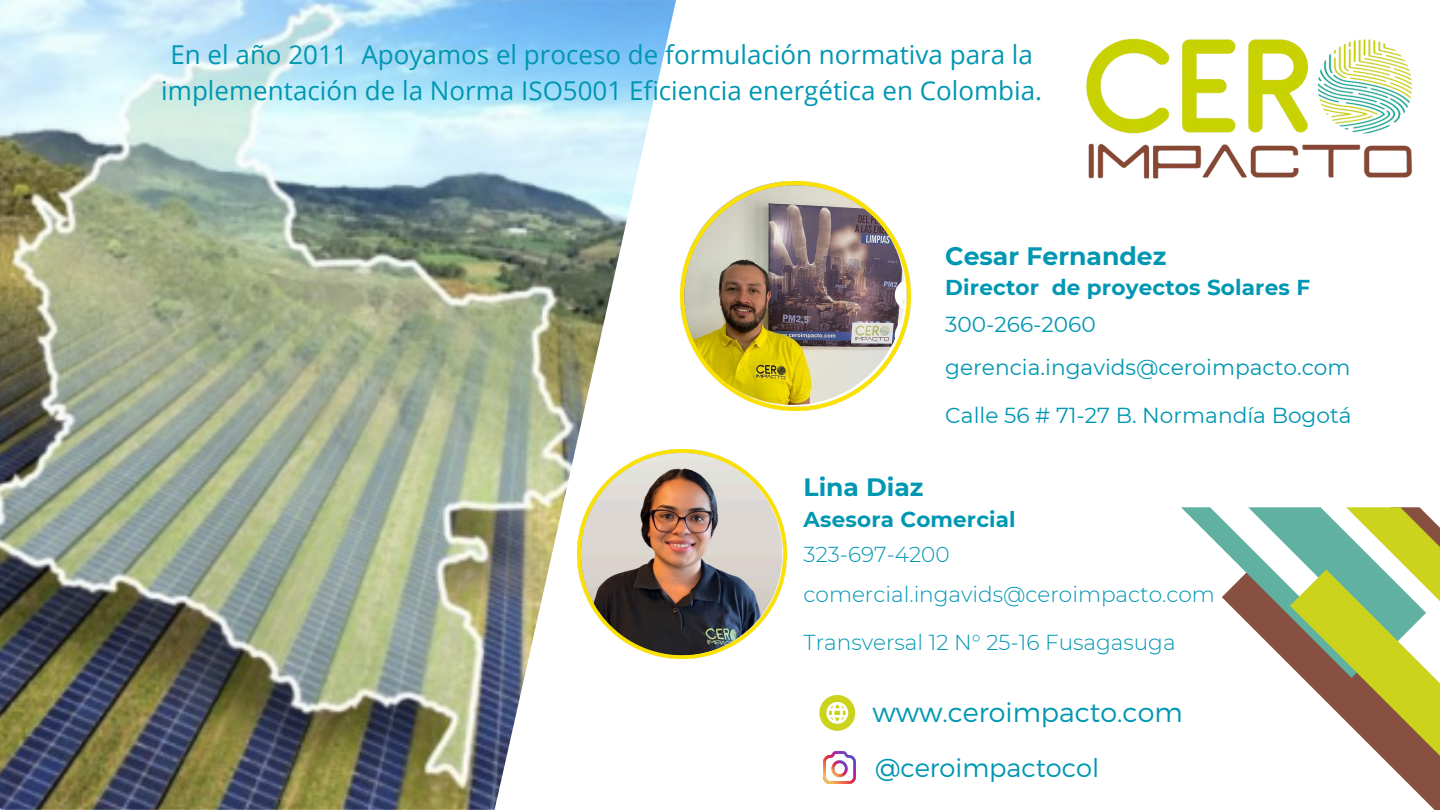
<style>
.page{position:relative;width:1440px;height:810px;background:#fff}
.page>*{position:absolute;margin:0;border:0;box-sizing:border-box;transform-origin:0 0}
.t1{font:300 27px "Montserrat";color:#0097b2}
.t2{font:26px/36px "Open Sans";color:#0097b2;text-align:center}
.t3{font:300 25.7px "Montserrat";color:#0097b2}
.t4{font:700 25.2px "Montserrat";color:#0097b2}
.t5{font:700 25.1px "Montserrat";color:#0097b2}
.t6{font:21.7px/42.8px "Montserrat";color:#0097b2}
.t7{font:300 21.6px/40.5px "Montserrat";color:#0097b2}
.t8{font:700 21.5px "Montserrat";letter-spacing:.01em;color:#0097b2}
</style>
<div class="page">
<img style="left:0;top:0;width:676px;height:810px">
<svg style="left:910px;top:281px;width:1px;height:30px"></svg>
<img style="left:1086px;top:38px;width:326px;height:141px">
<svg style="left:1400px;top:776px;width:40px;height:34px"></svg>
<svg style="left:1181px;top:507px;width:259px;height:269px"></svg>
<img style="left:578px;top:450px;width:208px;height:208px">
<svg style="left:819px;top:695px;width:36px;height:36px"></svg>
<img style="left:824px;top:752px;width:32px;height:31px">
<img style="left:681px;top:181px;width:229px;height:230px">
<p class="t2" style="left:161px;top:36px;width:882px">En el año 2011 Apoyamos el proceso de formulación normativa para la implementación de la Norma ISO5001 Eficiencia energética en Colombia.</p>
<p class="t4" style="left:945px;top:240px;width:223px">Cesar Fernandez</p>
<p class="t8" style="left:945px;top:275px;width:366px">Director de proyectos Solares F</p>
<p class="t6" style="left:945px;top:303px;width:407px">300-266-2060 gerencia.ingavids@ceroimpacto.com</p>
<p class="t6" style="left:945px;top:394px;width:408px">Calle 56 # 71-27 B. Normandía Bogotá</p>
<p class="t5" style="left:804px;top:472px;width:121px">Lina Diaz</p>
<p class="t8" style="left:804px;top:506px;width:214px">Asesora Comercial</p>
<p class="t7" style="left:804px;top:534px;width:413px">323-697-4200 comercial.ingavids@ceroimpacto.com</p>
<p class="t7" style="left:804px;top:622px;width:373px">Transversal 12 N° 25-16 Fusagasuga</p>
<p class="t1" style="left:872px;top:695px;width:312px">www.ceroimpacto.com</p>
<p class="t3" style="left:875px;top:751px;width:226px">@ceroimpactocol</p>
</div>
